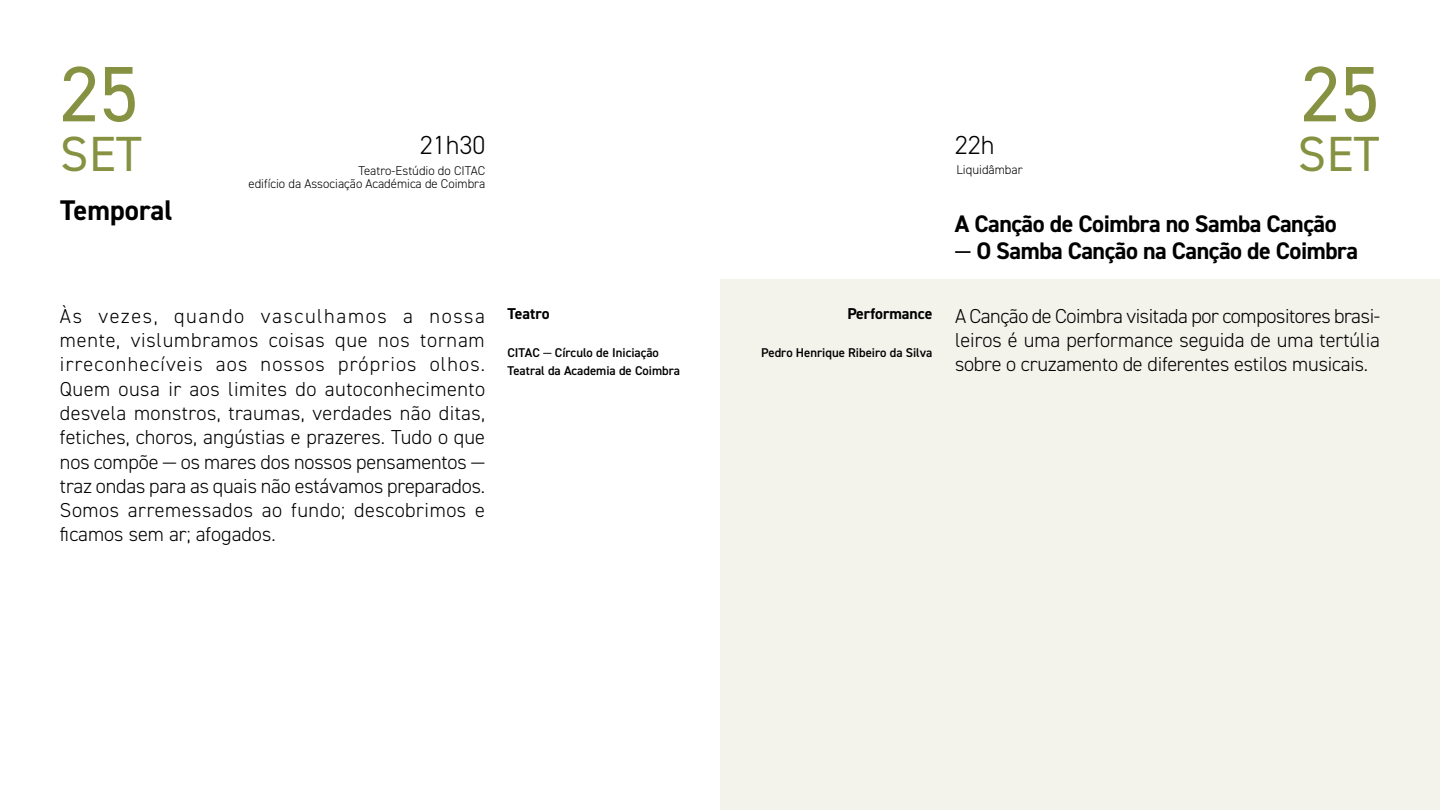
<style>
.page{position:relative;width:1440px;height:810px;background:#fff}
.page>*{position:absolute;margin:0;border:0;box-sizing:border-box;transform-origin:0 0}
.t1{font:78.75px "DIN2014";color:#869242}
.t2{font:49.5px "DIN2014";letter-spacing:.01em;color:#869242}
.t3{font:700 28.5px "DIN2014";color:#000}
.t4{font:300 26.25px "DIN2014";color:#000}
.t5{font:700 24px "DIN2014";letter-spacing:-.02em;color:#000}
.t6{font:300 20.25px/24.3px "DIN2014";color:#000;text-align:justify}
.t7{font:700 15.75px "DIN2014";color:#000}
.t8{font:600 12.75px/18.8px "DIN2014";color:#000}
.t9{font:300 12.75px "DIN2014";color:#000}
.s1{font-weight:400}
</style>
<div class="page">
<div style="left:720px;top:279px;width:720px;height:531px;background:#f3f3eb"></div>
<h1 class="t1" style="left:60px;top:45px;width:80px">25</h1>
<h2 class="t2" style="left:60px;top:123px;width:83px">SET</h2>
<h3 class="t3" style="left:60px;top:191px;width:114px">Temporal</h3>
<p class="t4" style="left:420px;top:129px;width:67px">21h30</p>
<p class="t4" style="left:955px;top:129px;width:41px">22h</p>
<p class="t9" style="left:358px;top:163px;width:128px">Teatro‑Estúdio do CITAC</p>
<p class="t9" style="left:957px;top:162px;width:68px">Liquidâmbar</p>
<p class="t9" style="left:249px;top:175px;width:238px">edifício da Associação Académica de Coimbra</p>
<h1 class="t1" style="left:1301px;top:45px;width:80px">25</h1>
<h2 class="t2" style="left:1298px;top:123px;width:83px">SET</h2>
<p class="t5" style="left:955px;top:208px;width:383px">A Canção de Coimbra no Samba Canção</p>
<p class="t5" style="left:955px;top:234px;width:405px"><span class="s1">—</span> O Samba Canção na Canção de Coimbra</p>
<p class="t6" style="left:60px;top:304px;width:427px">Às vezes, quando vasculhamos a nossa mente, vislumbramos coisas que nos tornam irreconhecíveis aos nossos próprios olhos.<br>Quem ousa ir aos limites do autoconhecimento desvela monstros, traumas, verdades não ditas, fetiches, choros, angústias e prazeres. Tudo o que nos compõe — os mares dos nossos pensamentos — traz ondas para as quais não estávamos preparados.<br>Somos arremessados ao fundo; descobrimos e ficamos sem ar; afogados.</p>
<p class="t7" style="left:507px;top:303px;width:44px">Teatro</p>
<p class="t8" style="left:507px;top:343px;width:174px">CITAC <span class="s1">—</span> Círculo de Iniciação<br>Teatral da Academia de Coimbra</p>
<p class="t7" style="left:847px;top:303px;width:87px">Performance</p>
<p class="t8" style="left:761px;top:343px;width:173px">Pedro Henrique Ribeiro da Silva</p>
<p class="t6" style="left:955px;top:304px;width:427px">A Canção de Coimbra visitada por compositores brasi&shy;leiros é uma performance seguida de uma tertúlia sobre o cruzamento de diferentes estilos musicais.</p>
</div>
